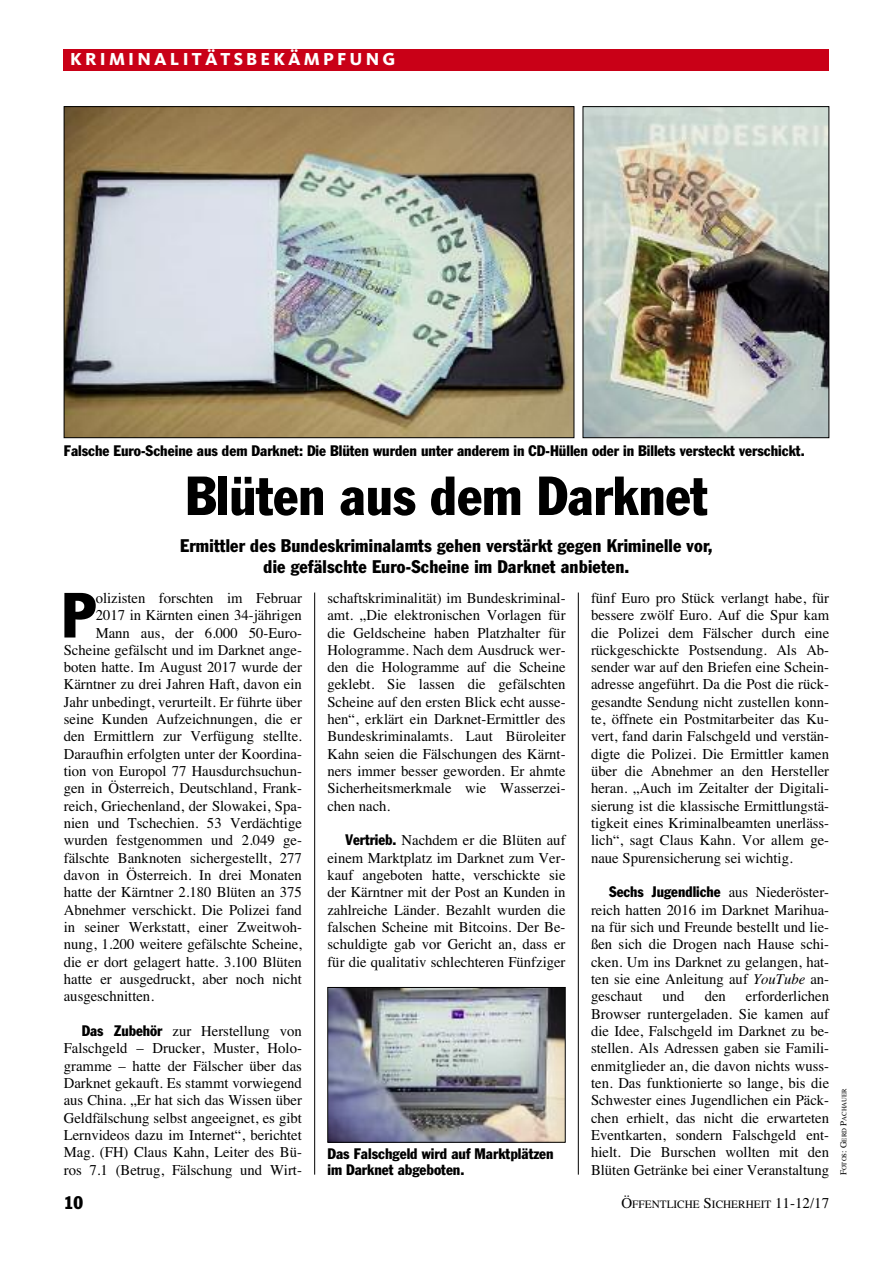
<style>
.page{position:relative;width:893px;height:1263px;background:#fff}
.page>*{position:absolute;margin:0;border:0;box-sizing:border-box;transform-origin:0 0}
.t1{font:condensed 62.7px "Franklin Gothic";color:#000}
.t2{font:condensed 54px "Franklin Gothic";color:#000}
.t3{font:condensed 18px/21.6px "Franklin Gothic";letter-spacing:.01em;color:#000;text-align:center}
.t4{font:800 18px "Kievit";letter-spacing:.175em;color:#fff}
.t5{font:15px/17.4px "Times";color:#000;text-align:justify}
.t6{font:condensed 15px/15.8px "Franklin Gothic";color:#000}
.t7{font:11.25px "Times";color:#000}
.t8{font:6.75px "Times";color:#000}
.s1{font-family:"Franklin Gothic";font-stretch:condensed}
.s2{font-family:"Times";font-stretch:normal}
.s3{font-style:italic}
.s4{font-size:15px}
.s5{font-size:9px}
</style>
<div class="page">
<hr style="left:314px;top:592px;width:1px;height:582px;background:#000">
<hr style="left:578px;top:592px;width:1px;height:582px;background:#000">
<div style="left:64px;top:49px;width:765px;height:21px;background:#c90017"></div>
<img style="left:66px;top:108px;width:506px;height:328px">
<img style="left:585px;top:108px;width:242px;height:328px">
<div style="left:583px;top:106px;width:246px;height:332px;border:1px solid #000"></div>
<img style="left:329px;top:989px;width:235px;height:151px">
<div style="left:327px;top:987px;width:239px;height:155px;border:1px solid #000"></div>
<p class="t4" style="left:70px;top:53px;width:327px">KRIMINALITÄTSBEKÄMPFUNG</p>
<p class="t6" style="left:64px;top:444px;width:742px">Falsche Euro-Scheine aus dem Darknet: Die Blüten wurden unter anderem in CD-Hüllen oder in Billets versteckt verschickt.</p>
<h2 class="t2" style="left:185px;top:476px;width:524px">Blüten aus dem Darknet</h2>
<p class="t3" style="left:180px;top:536px;width:534px">Ermittler des Bundeskriminalamts gehen verstärkt gegen Kriminelle vor, die gefälschte Euro-Scheine im Darknet anbieten.</p>
<h1 class="t1" style="left:62px;top:593px;width:36px">P</h1>
<p class="t5" style="left:96px;top:589px;width:208px">olizisten forschten im Februar</p>
<p class="t5" style="left:96px;top:606px;width:208px">2017 in Kärnten einen 34-jährigen</p>
<p class="t5" style="left:96px;top:624px;width:208px">Mann aus, der 6.000 50-Euro-</p>
<p class="t5" style="left:64px;top:641px;width:240px">Scheine gefälscht und im Darknet ange-</p>
<p class="t5" style="left:64px;top:658px;width:240px">boten hatte. Im August 2017 wurde der</p>
<p class="t5" style="left:64px;top:676px;width:240px">Kärntner zu drei Jahren Haft, davon ein</p>
<p class="t5" style="left:64px;top:693px;width:240px">Jahr unbedingt, verurteilt. Er führte über</p>
<p class="t5" style="left:64px;top:710px;width:240px">seine Kunden Aufzeichnungen, die er</p>
<p class="t5" style="left:64px;top:728px;width:240px">den Ermittlern zur Verfügung stellte.</p>
<p class="t5" style="left:64px;top:745px;width:240px">Daraufhin erfolgten unter der Koordina-</p>
<p class="t5" style="left:64px;top:762px;width:240px">tion von Europol 77 Hausdurchsuchun-</p>
<p class="t5" style="left:64px;top:779px;width:240px">gen in Österreich, Deutschland, Frank-</p>
<p class="t5" style="left:64px;top:797px;width:240px">reich, Griechenland, der Slowakei, Spa-</p>
<p class="t5" style="left:64px;top:814px;width:240px">nien und Tschechien. 53 Verdächtige</p>
<p class="t5" style="left:64px;top:831px;width:240px">wurden festgenommen und 2.049 ge-</p>
<p class="t5" style="left:64px;top:849px;width:240px">fälschte Banknoten sichergestellt, 277</p>
<p class="t5" style="left:64px;top:866px;width:240px">davon in Österreich. In drei Monaten</p>
<p class="t5" style="left:64px;top:883px;width:240px">hatte der Kärntner 2.180 Blüten an 375</p>
<p class="t5" style="left:64px;top:901px;width:240px">Abnehmer verschickt. Die Polizei fand</p>
<p class="t5" style="left:64px;top:918px;width:240px">in seiner Werkstatt, einer Zweitwoh-</p>
<p class="t5" style="left:64px;top:935px;width:240px">nung, 1.200 weitere gefälschte Scheine,</p>
<p class="t5" style="left:64px;top:953px;width:240px">die er dort gelagert hatte. 3.100 Blüten</p>
<p class="t5" style="left:64px;top:970px;width:240px">hatte er ausgedruckt, aber noch nicht</p>
<p class="t5" style="left:64px;top:987px;width:92px">ausgeschnitten.</p>
<p class="t5" style="left:64px;top:1022px;width:240px;text-indent:18px"><span class="s1">Das Zubehör</span> zur Herstellung von Falschgeld – Drucker, Muster, Holo&shy;gramme – hatte der Fälscher über das Darknet gekauft. Es stammt vorwiegend aus China. „Er hat sich das Wissen über Geldfälschung selbst angeeignet, es gibt Lernvideos dazu im Internet“, berichtet Mag. (FH) Claus Kahn, Leiter des Bü&shy;ros 7.1 (Betrug, Fälschung und Wirt-</p>
<p class="t5" style="left:327px;top:589px;width:240px">schaftskriminalität) im Bundeskriminal&shy;amt. „Die elektronischen Vorlagen für die Geldscheine haben Platzhalter für Hologramme. Nach dem Ausdruck wer&shy;den die Hologramme auf die Scheine geklebt. Sie lassen die gefälschten Scheine auf den ersten Blick echt ausse&shy;hen“, erklärt ein Darknet-Ermittler des Bundeskriminalamts. Laut Büroleiter Kahn seien die Fälschungen des Kärnt&shy;ners immer besser geworden. Er ahmte Sicherheitsmerkmale wie Wasserzei&shy;chen nach.</p>
<p class="t5" style="left:327px;top:831px;width:240px;text-indent:18px"><span class="s1">Vertrieb.</span> Nachdem er die Blüten auf einem Marktplatz im Darknet zum Ver&shy;kauf angeboten hatte, verschickte sie der Kärntner mit der Post an Kunden in zahlreiche Länder. Bezahlt wurden die falschen Scheine mit Bitcoins. Der Be&shy;schuldigte gab vor Gericht an, dass er für die qualitativ schlechteren Fünfziger</p>
<p class="t6" style="left:327px;top:1147px;width:228px">Das Falschgeld wird auf Marktplätzen im Darknet abgeboten.</p>
<p class="t5" style="left:591px;top:589px;width:240px">fünf Euro pro Stück verlangt habe, für bessere zwölf Euro. Auf die Spur kam die Polizei dem Fälscher durch eine rückgeschickte Postsendung. Als Ab&shy;sender war auf den Briefen eine Schein&shy;adresse angeführt. Da die Post die rück&shy;gesandte Sendung nicht zustellen konn&shy;te, öffnete ein Postmitarbeiter das Ku&shy;vert, fand darin Falschgeld und verstän&shy;digte die Polizei. Die Ermittler kamen über die Abnehmer an den Hersteller heran. „Auch im Zeitalter der Digitali&shy;sierung ist die klassische Ermittlungstä&shy;tigkeit eines Kriminalbeamten unerläss&shy;lich“, sagt Claus Kahn. Vor allem ge&shy;naue Spurensicherung sei wichtig.</p>
<p class="t6" style="left:609px;top:885px;width:222px">Sechs Jugendliche <span class="s2">aus Niederöster-</span></p>
<p class="t5" style="left:591px;top:901px;width:240px">reich hatten 2016 im Darknet Marihua&shy;na für sich und Freunde bestellt und lie&shy;ßen sich die Drogen nach Hause schi&shy;cken. Um ins Darknet zu gelangen, hat&shy;ten sie eine Anleitung auf <span class="s3">YouTube</span> an&shy;geschaut</p>
<p class="t5" style="left:591px;top:987px;width:240px;text-indent:155px">erforderlichen Browser runtergeladen. Sie kamen auf die Idee, Falschgeld im Darknet zu be&shy;stellen. Als Adressen gaben sie Famili&shy;enmitglieder an, die davon nichts wuss&shy;ten. Das funktionierte so lange, bis die Schwester eines Jugendlichen ein Päck&shy;chen erhielt, das nicht die erwarteten Eventkarten, sondern Falschgeld ent&shy;hielt. Die Burschen wollten mit den Blüten Getränke bei einer Veranstaltung</p>
<p class="t5" style="left:662px;top:987px;width:24px">und</p>
<p class="t5" style="left:705px;top:987px;width:23px">den</p>
<p class="t3" style="left:64px;top:1193px;width:21px">10</p>
<p class="t7" style="left:621px;top:1198px;width:209px"><span class="s4">Ö</span>FFENTLICHE <span class="s4">S</span>ICHERHEIT <span class="s4">11-12/17</span></p>
<p class="t8" style="left:840px;top:1175px;width:89px;rotate:-90deg"><span class="s5">F</span>OTOS<span class="s5">: G</span>ERD <span class="s5">P</span>ACHAUER</p>
</div>
